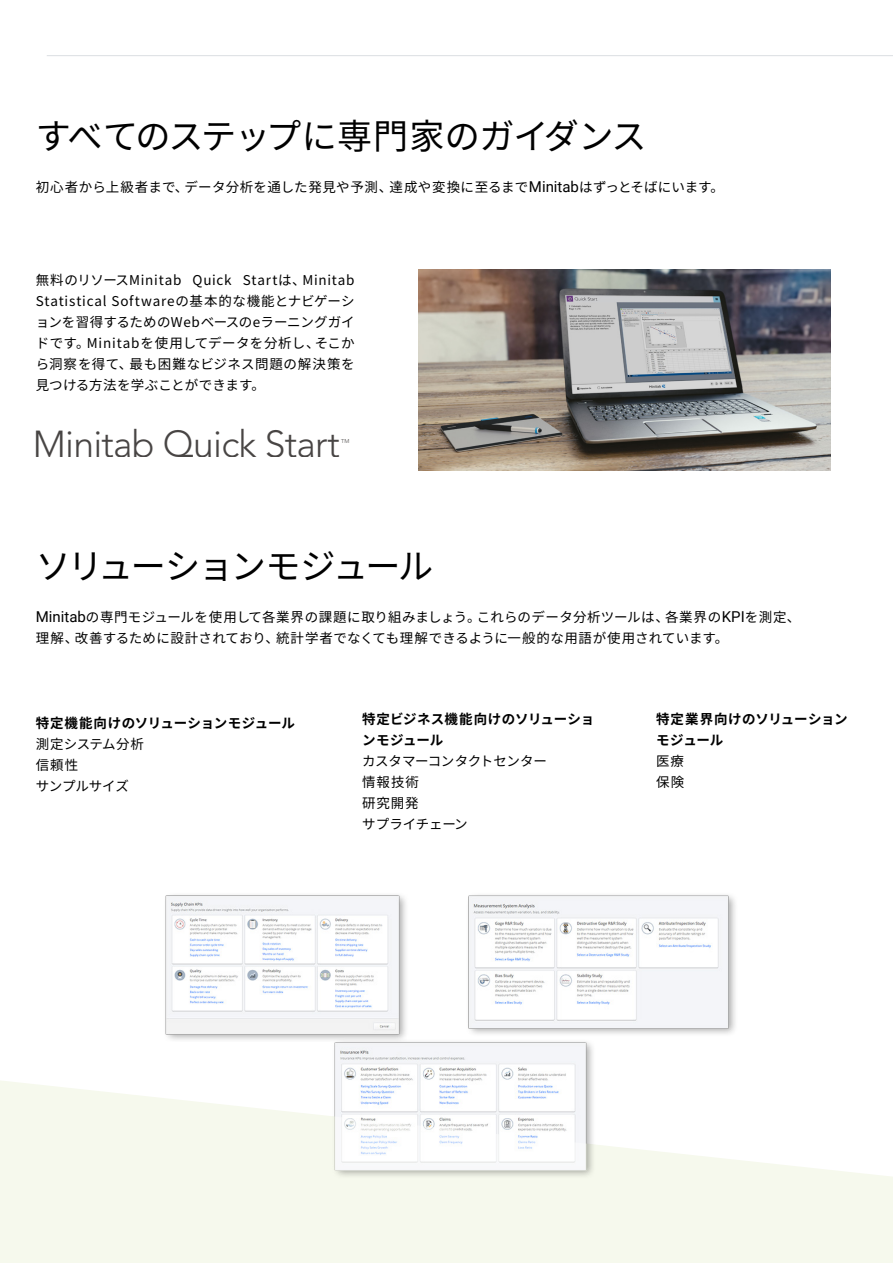
<style>
.page{position:relative;width:893px;height:1263px;background:#fff}
.page>*{position:absolute;margin:0;border:0;box-sizing:border-box;transform-origin:0 0}
.t1{font:300 37.35px "Avenir LT Std";letter-spacing:-.02em;color:#484544}
.t2{font:35.1px "Noto Sans JP";letter-spacing:-.03em;color:#000}
.t3{font:35.1px "Noto Sans JP";letter-spacing:-.055em;color:#000}
.t4{font:13.5px/21px "Noto Sans JP";letter-spacing:.015em;color:#000}
.t5{font:700 13.5px/21px "Noto Sans JP";letter-spacing:.005em;color:#000}
.t6{font:13.5px/21px "Noto Sans JP";letter-spacing:-.01em;color:#000}
.t7{font:300 5.55px "Avenir LT Std";color:#484544}
.s1{font-family:"Roboto";font-size:15px}
</style>
<div class="page">
<hr style="left:47px;top:55px;width:846px;height:1px;background:#dbdee2">
<img style="left:419px;top:270px;width:411px;height:201px">
<img style="left:165px;top:895px;width:570px;height:185px">
<svg style="left:0;top:1080px;width:893px;height:183px;fill:#f6f9ed"></svg>
<h2 class="t2" style="left:36px;top:116px;width:612px">すべてのステップに専門家のガイダンス</h2>
<p class="t4" style="left:36px;top:176px;width:690px">初心者から上級者まで、データ分析を通した発見や予測、達成や変換に至るまで<span class="s1">Minitab</span>はずっとそばにいます。</p>
<p class="t4" style="left:36px;top:270px;width:320px;text-align:justify">無料のリソースMinitab Quick Startは、Minitab Statistical Softwareの基本的な機能とナビゲーションを習得するためのWebベースのeラーニングガイドです。Minitabを使用してデータを分析し、そこから洞察を得て、最も困難なビジネス問題の解決策を見つける方法を学ぶことができます。</p>
<h1 class="t1" style="left:33px;top:422px;width:309px">Minitab Quick Start</h1>
<p class="t7" style="left:341px;top:437px;width:10px">TM</p>
<h2 class="t3" style="left:36px;top:547px;width:399px">ソリューションモジュール</h2>
<p class="t4" style="left:36px;top:607px;width:766px"><span class="s1">Minitab</span>の専門モジュールを使用して各業界の課題に取り組みましょう。これらのデータ分析ツールは、各業界の<span class="s1">KPI</span>を測定、理解、改善するために設計されており、統計学者でなくても理解できるように一般的な用語が使用されています。</p>
<p class="t5" style="left:36px;top:713px;width:261px">特定機能向けのソリューションモジュール</p>
<p class="t6" style="left:36px;top:734px;width:110px">測定システム分析信頼性<br>サンプルサイズ</p>
<p class="t5" style="left:362px;top:709px;width:234px">特定ビジネス機能向けのソリューションモジュール</p>
<p class="t6" style="left:362px;top:751px;width:186px">カスタマーコンタクトセンター情報技術<br>研究開発<br>サプライチェーン</p>
<p class="t5" style="left:656px;top:709px;width:193px">特定業界向けのソリューションモジュール</p>
<p class="t4" style="left:656px;top:751px;width:29px">医療保険</p>
</div>
